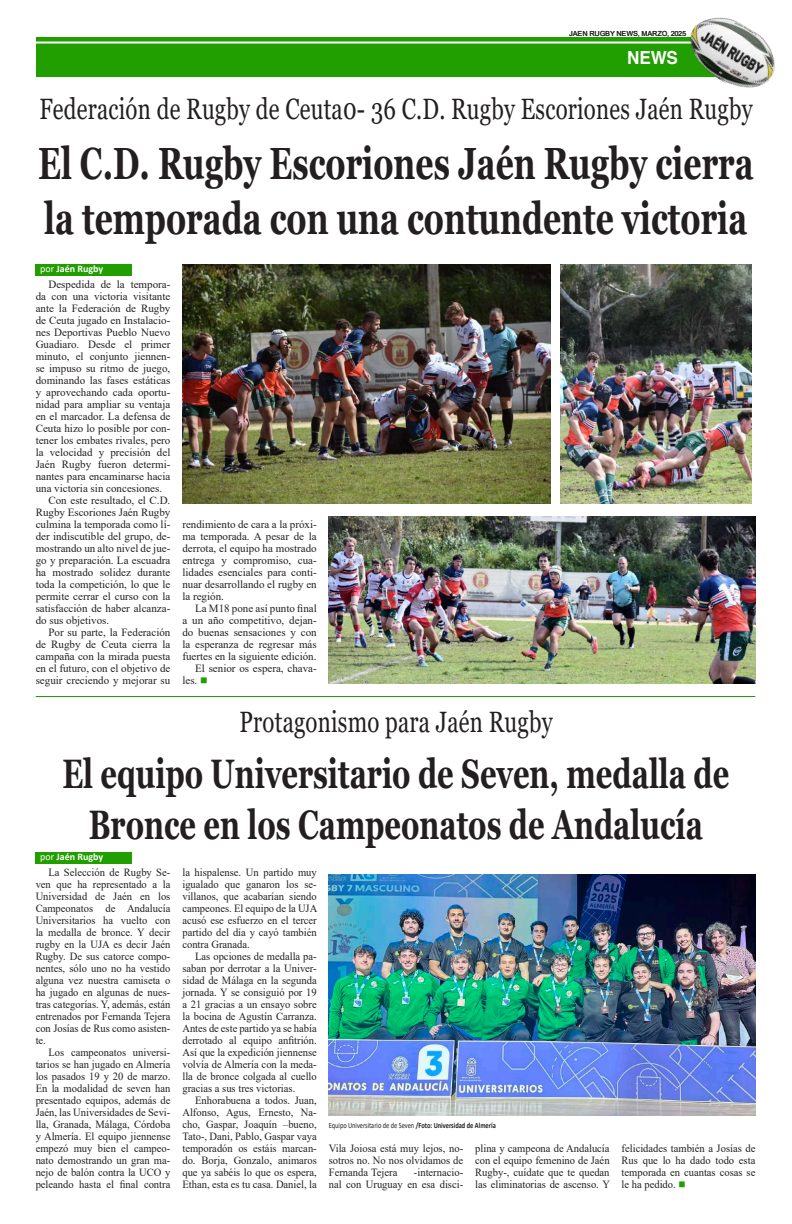
<style>
.page{position:relative;width:792px;height:1224px;background:#fff}
.page>*{position:absolute;margin:0;border:0;box-sizing:border-box;transform-origin:0 0}
.t1{font:700 45.1px/55.2px "Georgia";color:#231f20;scale:.7 1}
.t2{font:700 41.2px/50.4px "Georgia";color:#231f20;text-align:center;scale:.7 1}
.t3{font:29.4px "Georgia";letter-spacing:.01em;color:#231f20;scale:.76 1}
.t4{font:700 18px "Helvetica";color:#fff;scale:.95 1}
.t5{font:11px/12px "Times New Roman";color:#231f20;text-align:justify;scale:.96 1}
.t6{font:11px/12px "Times New Roman";color:#231f20;text-align:justify}
.t7{font:700 10px "Calibri";color:#fff}
.t8{font:8px "Calibri";color:#231f20;scale:.8 1}
.t9{font:7px "Arial";letter-spacing:.015em;color:#231f20}
.s1{font-weight:400}
.s2{color:#219e00}
.s3{font-weight:700}
</style>
<div class="page">
<img style="left:678px;top:17px;width:97px;height:71px">
<div style="left:36px;top:264px;width:96px;height:12px;background:#219e00"></div>
<div style="left:36px;top:852px;width:96px;height:12px;background:#219e00"></div>
<div style="left:36px;top:38px;width:720px;height:39px;background:#219e00"></div>
<hr style="left:36px;top:42px;width:720px;height:2px;background:#fff">
<hr style="left:36px;top:696px;width:719px;height:1px;background:#219e00">
<img style="left:329px;top:875px;width:427px;height:241px">
<img style="left:561px;top:264px;width:190px;height:240px">
<img style="left:182px;top:264px;width:368px;height:240px">
<img style="left:329px;top:516px;width:427px;height:168px">
<p class="t9" style="left:569px;top:29px;width:118px">JAEN RUGBY NEWS, MARZO, 2025</p>
<h3 class="t4" style="left:627px;top:46px;width:55px">NEWS</h3>
<h3 class="t3" style="left:39px;top:91px;width:940px">Federación de Rugby de Ceuta0- 36 C.D. Rugby Escoriones Jaén Rugby</h3>
<h1 class="t1" style="left:38px;top:136px;width:1024px">El C.D. Rugby Escoriones Jaén Rugby cierra la temporada con una contundente victoria</h1>
<p class="t7" style="left:40px;top:261px;width:64px"><span class="s1">por</span> Jaén Rugby</p>
<p class="t6" style="left:48px;top:278px;width:123px">Despedida de la tempora-</p>
<p class="t6" style="left:36px;top:290px;width:136px">da con una victoria visitante</p>
<p class="t6" style="left:36px;top:302px;width:136px">ante la Federación de Rugby</p>
<p class="t6" style="left:36px;top:314px;width:136px">de Ceuta jugado en Instalacio-</p>
<p class="t6" style="left:36px;top:326px;width:136px">nes Deportivas Pueblo Nuevo</p>
<p class="t6" style="left:36px;top:338px;width:136px">Guadiaro. Desde el primer</p>
<p class="t6" style="left:36px;top:350px;width:136px">minuto, el conjunto jiennen-</p>
<p class="t6" style="left:36px;top:362px;width:136px">se impuso su ritmo de juego,</p>
<p class="t6" style="left:36px;top:374px;width:136px">dominando las fases estáticas</p>
<p class="t6" style="left:36px;top:386px;width:136px">y aprovechando cada oportu-</p>
<p class="t6" style="left:36px;top:398px;width:136px">nidad para ampliar su ventaja</p>
<p class="t6" style="left:36px;top:410px;width:136px">en el marcador. La defensa de</p>
<p class="t6" style="left:36px;top:422px;width:136px">Ceuta hizo lo posible por con-</p>
<p class="t6" style="left:36px;top:434px;width:136px">tener los embates rivales, pero</p>
<p class="t6" style="left:36px;top:446px;width:136px">la velocidad y precisión del</p>
<p class="t6" style="left:36px;top:458px;width:136px">Jaén Rugby fueron determi-</p>
<p class="t6" style="left:36px;top:470px;width:136px">nantes para encaminarse hacia</p>
<p class="t6" style="left:36px;top:482px;width:128px">una victoria sin concesiones.</p>
<p class="t6" style="left:48px;top:494px;width:123px">Con este resultado, el C.D.</p>
<p class="t6" style="left:36px;top:506px;width:136px">Rugby Escoriones Jaén Rugby</p>
<p class="t6" style="left:36px;top:518px;width:136px">culmina la temporada como lí-</p>
<p class="t6" style="left:36px;top:530px;width:136px">der indiscutible del grupo, de-</p>
<p class="t6" style="left:36px;top:542px;width:136px">mostrando un alto nivel de jue-</p>
<p class="t6" style="left:36px;top:554px;width:136px">go y preparación. La escuadra</p>
<p class="t6" style="left:36px;top:566px;width:136px">ha mostrado solidez durante</p>
<p class="t6" style="left:36px;top:578px;width:136px">toda la competición, lo que le</p>
<p class="t6" style="left:36px;top:590px;width:136px">permite cerrar el curso con la</p>
<p class="t6" style="left:36px;top:602px;width:136px">satisfacción de haber alcanza-</p>
<p class="t6" style="left:36px;top:614px;width:75px">do sus objetivos.</p>
<p class="t6" style="left:48px;top:626px;width:123px">Por su parte, la Federación</p>
<p class="t6" style="left:36px;top:638px;width:136px">de Rugby de Ceuta cierra la</p>
<p class="t6" style="left:36px;top:650px;width:136px">campaña con la mirada puesta</p>
<p class="t6" style="left:36px;top:662px;width:136px">en el futuro, con el objetivo de</p>
<p class="t6" style="left:36px;top:674px;width:136px">seguir creciendo y mejorar su</p>
<p class="t6" style="left:182px;top:518px;width:136px">rendimiento de cara a la próxi&shy;ma temporada. A pesar de la derrota, el equipo ha mostrado entrega y compromiso, cua&shy;lidades esenciales para conti&shy;nuar desarrollando el rugby en la región.</p>
<p class="t6" style="left:195px;top:602px;width:123px">La M18 pone así punto final</p>
<p class="t6" style="left:182px;top:614px;width:136px">a un año competitivo, dejan-</p>
<p class="t6" style="left:182px;top:626px;width:136px">do buenas sensaciones y con</p>
<p class="t6" style="left:182px;top:638px;width:136px">la esperanza de regresar más</p>
<p class="t6" style="left:182px;top:650px;width:136px">fuertes en la siguiente edición.</p>
<p class="t6" style="left:195px;top:662px;width:123px">El senior os espera, chava-</p>
<p class="t6" style="left:182px;top:674px;width:27px">les. <span class="s2">■</span></p>
<h3 class="t3" style="left:240px;top:704px;width:414px">Protagonismo para Jaén Rugby</h3>
<h2 class="t2" style="left:62px;top:749px;width:954px">El equipo Universitario de Seven, medalla de<br>Bronce en los Campeonatos de Andalucía</h2>
<p class="t7" style="left:40px;top:849px;width:64px"><span class="s1">por</span> Jaén Rugby</p>
<p class="t5" style="left:36px;top:866px;width:142px;text-indent:13px">La Selección de Rugby Se&shy;ven que ha representado a la Universidad de Jaén en los Campeonatos de Andalucía Universitarios ha vuelto con la medalla de bronce. Y decir rugby en la UJA es decir Jaén Rugby. De sus catorce compo&shy;nentes, sólo uno no ha vestido alguna vez nuestra camiseta o ha jugado en algunas de nues&shy;tras categorías. Y, además, están entrenados por Fernanda Tejera con Josías de Rus como asisten&shy;te.</p>
<p class="t5" style="left:36px;top:1046px;width:142px;text-indent:13px">Los campeonatos universi&shy;tarios se han jugado en Almería los pasados 19 y 20 de marzo.<br>En la modalidad de seven han presentado equipos, además de Jaén, las Universidades de Sevi&shy;lla, Granada, Málaga, Córdoba y Almería. El equipo jiennense empezó muy bien el campeo&shy;nato demostrando un gran ma&shy;nejo de balón contra la UCO y peleando hasta el final contra</p>
<p class="t5" style="left:182px;top:866px;width:142px">la hispalense. Un partido muy igualado que ganaron los se&shy;villanos, que acabarían siendo campeones. El equipo de la UJA acusó ese esfuerzo en el tercer partido del día y cayó también contra Granada.</p>
<p class="t5" style="left:182px;top:950px;width:142px;text-indent:13px">Las opciones de medalla pa&shy;saban por derrotar a la Univer&shy;sidad de Málaga en la segunda jornada. Y se consiguió por 19 a 21 gracias a un ensayo sobre la bocina de Agustín Carranza.<br>Antes de este partido ya se había derrotado al equipo anfitrión.<br>Así que la expedición jiennense volvía de Almería con la meda&shy;lla de bronce colgada al cuello gracias a sus tres victorias.</p>
<p class="t5" style="left:182px;top:1094px;width:142px;text-indent:13px">Enhorabuena a todos. Juan, Alfonso, Agus, Ernesto, Na&shy;cho, Gaspar, Joaquín –bueno, Tato-, Dani, Pablo, Gaspar vaya temporadón os estáis marcan&shy;do. Borja, Gonzalo, animaros que ya sabéis lo que os espera, Ethan, esta es tu casa. Daniel, la</p>
<p class="t8" style="left:329px;top:1120px;width:210px">Equipo Universitario de de Seven <span class="s3">/Foto: Universidad de Almería</span></p>
<p class="t5" style="left:329px;top:1142px;width:141px">Vila Joiosa está muy lejos, no&shy;sotros no. No nos olvidamos de Fernanda Tejera</p>
<p class="t5" style="left:329px;top:1166px;width:141px;text-align:right">-internacio-<br>nal con Uruguay en esa disci-</p>
<p class="t5" style="left:475px;top:1142px;width:142px">plina y campeona de Andalucía con el equipo femenino de Jaén Rugby-, cuídate que te quedan las eliminatorias de ascenso. Y</p>
<p class="t5" style="left:622px;top:1142px;width:141px">felicidades también a Josías de Rus que lo ha dado todo esta temporada en cuantas cosas se le ha pedido. <span class="s2">■</span></p>
</div>
